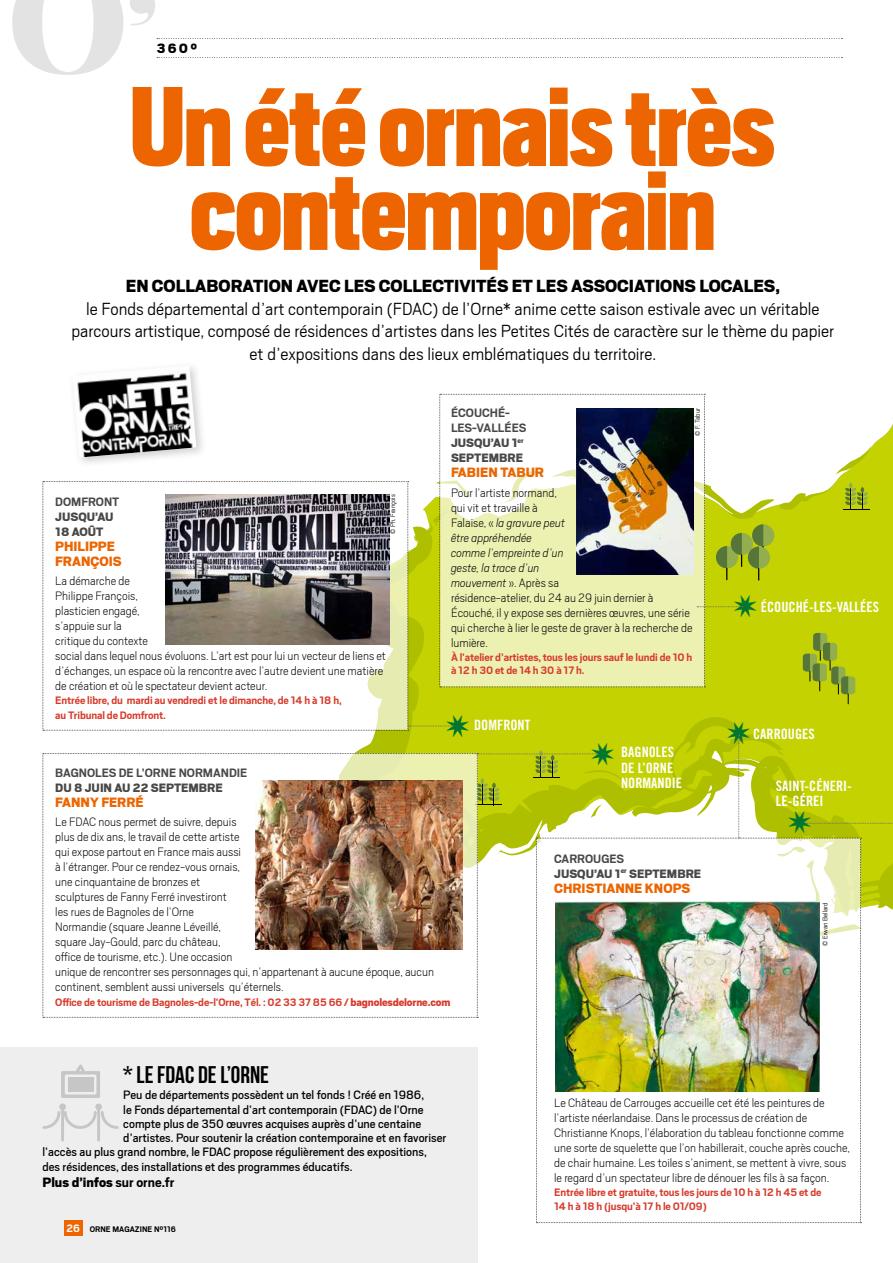
<style>
.page{position:relative;width:893px;height:1263px;background:#fff}
.page>*{position:absolute;margin:0;border:0;box-sizing:border-box;transform-origin:0 0}
.t1{font:900 126.3px "Scout Cond";color:#ec6500}
.t2{font:700 24px "Bebas Neue";color:#000}
.t3{font:300 19.5px/22.5px "Scout";color:#000;text-align:center}
.t4{font:900 19.5px "Scout";color:#000}
.t5{font:900 15px/15px "Scout";color:#ec6500}
.t6{font:900 15px "Scout";color:#000}
.t7{font:14.25px/15.6px "Trade Gothic Bold Cond Twenty";color:#fff}
.t8{font:200 13.5px/15px "Scout";color:#000}
.t9{font:13.5px "Scout";color:#000}
.t10{font:700 13.5px/15px "Scout";color:#484847}
.t11{font:900 13.5px/15px "Scout";color:#484847}
.t12{font:700 12px/13.5px "Scout";letter-spacing:-.01em;color:#d73c2d}
.t13{font:700 9px "Scout";color:#000}
.t14{font:300 7.5px "Scout";color:#000}
.s1{font-weight:900}
.s2{font-style:italic}
.s3{font-weight:700}
.s4{font-size:12px;color:#fff}
</style>
<div class="page">
<div style="left:0;top:1047px;width:478px;height:216px;background:#eee"></div>
<svg style="left:157px;top:38px;width:686px;height:1px"></svg>
<svg style="left:157px;top:57px;width:686px;height:1px"></svg>
<img style="left:77px;top:366px;width:119px;height:28px">
<div style="left:64px;top:1220px;width:18px;height:16px;background:#ec6500"></div>
<svg style="left:130px;top:0;width:25px;height:25px"></svg>
<svg style="left:12px;top:0;width:111px;height:75px"></svg>
<img style="left:43px;top:394px;width:850px;height:829px">
<p class="t6" style="left:157px;top:38px;width:42px">360°</p>
<h1 class="t1" style="left:131px;top:45px;width:646px">Un été ornaistrès</h1>
<h1 class="t1" style="left:190px;top:129px;width:526px">contemporain</h1>
<h3 class="t4" style="left:126px;top:274px;width:656px">EN COLLABORATION AVEC LES COLLECTIVITÉS ET LES ASSOCIATIONS LOCALES,</h3>
<p class="t3" style="left:72px;top:297px;width:764px">le Fonds départemental d’art contemporain (FDAC) de l’Orne* anime cette saison estivale avec un véritable parcours artistique, composé de résidences d’artistes dans les Petites Cités de caractère sur le thème du papier et d’expositions dans des lieux emblématiques du territoire.</p>
<p class="t14" style="left:388px;top:534px;width:41px;rotate:-90deg">© Ph. François</p>
<p class="t10" style="left:55px;top:493px;width:66px">DOMFRONT</p>
<p class="t11" style="left:55px;top:508px;width:60px">JUSQU’AU<br>18 AOÛT</p>
<p class="t5" style="left:55px;top:538px;width:68px">PHILIPPE<br>FRANÇOIS</p>
<p class="t8" style="left:55px;top:573px;width:332px">La démarche de<br>Philippe François,<br>plasticien engagé,<br>s’appuie sur la<br>critique du contexte<br>social dans lequel nous évoluons. L’art est pour lui un vecteur de liens et d’échanges, un espace où la rencontre avec l’autre devient une matière de création et où le spectateur devient acteur.</p>
<p class="t12" style="left:55px;top:693px;width:288px;line-height:14.2px">Entrée libre, du mardi au vendredi et le dimanche, de 14 h à 18 h, au Tribunal de Domfront.</p>
<p class="t10" style="left:451px;top:405px;width:77px">ÉCOUCHÉ-<br>LES-VALLÉES<br><span class="s1">JUSQU’AU 1</span><sup>er<br></sup><span class="s1">SEPTEMBRE</span></p>
<p class="t5" style="left:451px;top:464px;width:95px">FABIEN TABUR</p>
<p class="t8" style="left:451px;top:484px;width:243px">Pour l’artiste normand,<br>qui vit et travaille à<br>Falaise, « <span class="s2">la gravure peut<br>être appréhendée<br>comme l’empreinte d’un<br>geste, la trace d’un<br>mouvement</span> ». Après sa<br>résidence-atelier, du 24 au 29 juin dernier à<br>Écouché, il y expose ses dernières œuvres, une série qui cherche à lier le geste de graver à la recherche de lumière.</p>
<p class="t12" style="left:451px;top:650px;width:243px">À l’atelier d’artistes, tous les jours sauf le lundi de 10 h à 12 h 30 et de 14 h 30 à 17 h.</p>
<p class="t14" style="left:693px;top:436px;width:29px;rotate:-90deg">© F. Tabur</p>
<p class="t7" style="left:474px;top:716px;width:58px">DOMFRONT</p>
<p class="t10" style="left:55px;top:765px;width:194px">BAGNOLES DE L’ORNE NORMANDIE</p>
<p class="t11" style="left:55px;top:780px;width:169px">DU 8 JUIN AU 22 SEPTEMBRE</p>
<p class="t5" style="left:55px;top:794px;width:90px">FANNY FERRÉ</p>
<p class="t8" style="left:55px;top:814px;width:380px">Le FDAC nous permet de suivre, depuis<br>plus de dix ans, le travail de cette artiste<br>qui expose partout en France mais aussi<br>à l’étranger. Pour ce rendez-vous ornais,<br>une cinquantaine de bronzes et<br>sculptures de Fanny Ferré investiront<br>les rues de Bagnoles de l’Orne<br>Normandie (square Jeanne Léveillé,<br>square Jay-Gould, parc du château,<br>office de tourisme, etc.). Une occasion<br>unique de rencontrer ses personnages qui, n’appartenant à aucune époque, aucun continent, semblent aussi universels qu’éternels.</p>
<p class="t12" style="left:55px;top:994px;width:397px">Office de tourisme de Bagnoles-de-l’Orne, Tél. : 02 33 37 85 66 / <span class="s1">bagnolesdelorne.com</span></p>
<p class="t7" style="left:621px;top:744px;width:63px">BAGNOLES<br>DE L’ORNE<br>NORMANDIE</p>
<p class="t11" style="left:554px;top:850px;width:149px"><span class="s3">CARROUGES<br></span>JUSQU’AU 1<sup>er</sup> SEPTEMBRE</p>
<p class="t5" style="left:554px;top:880px;width:138px">CHRISTIANNE KNOPS</p>
<p class="t7" style="left:761px;top:599px;width:120px">ÉCOUCHÉ-LES-VALLÉES</p>
<p class="t7" style="left:753px;top:726px;width:63px">CARROUGES</p>
<p class="t7" style="left:776px;top:778px;width:78px">SAINT-CÉNERI-<br>LE-GÉREI</p>
<p class="t14" style="left:820px;top:946px;width:45px;rotate:-90deg">© Erwan Bellard</p>
<h2 class="t2" style="left:123px;top:1061px;width:147px">* Le FDAC de l’ORNE</h2>
<p class="t9" style="left:123px;top:1086px;width:302px">Peu de départements possèdent un tel fonds ! Créé en 1986,</p>
<p class="t9" style="left:123px;top:1101px;width:302px">le Fonds départemental d’art contemporain (FDAC) de l’Orne</p>
<p class="t9" style="left:123px;top:1115px;width:299px">compte plus de 350 œuvres acquises auprès d’une centaine</p>
<p class="t9" style="left:123px;top:1129px;width:324px">d’artistes. Pour soutenir la création contemporaine et en favoriser</p>
<p class="t9" style="left:43px;top:1143px;width:386px">l’accès au plus grand nombre, le FDAC propose régulièrement des expositions,</p>
<p class="t9" style="left:43px;top:1158px;width:311px">des résidences, des installations et des programmes éducatifs.</p>
<p class="t6" style="left:43px;top:1173px;width:133px">Plus d’infos <span class="s3">sur orne.fr</span></p>
<p class="t13" style="left:66px;top:1223px;width:111px"><span class="s4">26</span> ORNE MAGAZINE N°116</p>
<p class="t8" style="left:554px;top:1095px;width:297px">Le Château de Carrouges accueille cet été les peintures de l’artiste néerlandaise. Dans le processus de création de Christianne Knops, l’élaboration du tableau fonctionne comme une sorte de squelette que l’on habillerait, couche après couche, de chair humaine. Les toiles s’animent, se mettent à vivre, sous le regard d’un spectateur libre de dénouer les fils à sa façon.</p>
<p class="t12" style="left:554px;top:1185px;width:269px">Entrée libre et gratuite, tous les jours de 10 h à 12 h 45 et de<br>14 h à 18 h (jusqu’à 17 h le 01/09)</p>
</div>
